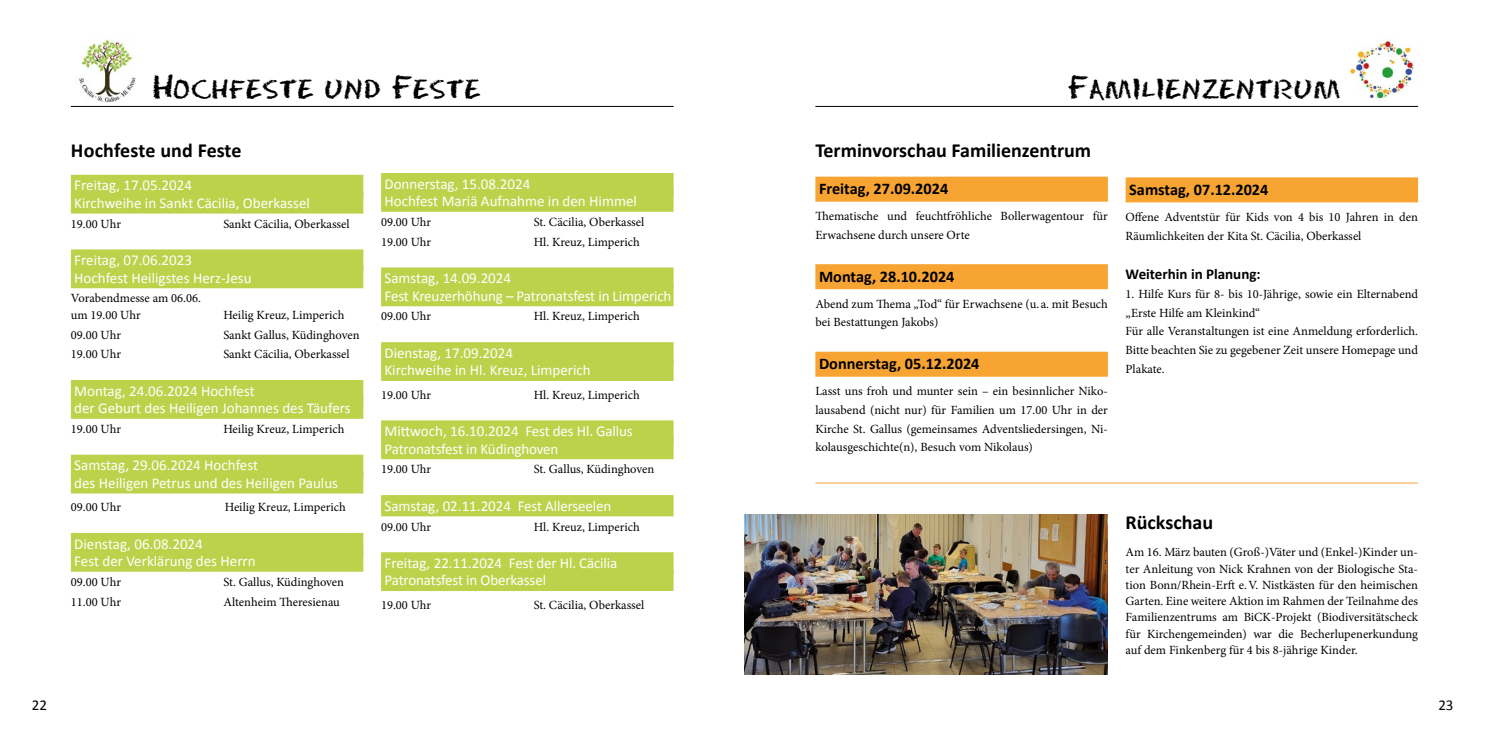
<style>
.page{position:relative;width:1489px;height:745px;background:#fff}
.page>*{position:absolute;margin:0;border:0;box-sizing:border-box;transform-origin:0 0}
.t1{font:27.5px "Chalk Dust Regular SWFTE";letter-spacing:.03em;color:#000}
.t2{font:700 20px "Calibri";color:#000}
.t3{font:700 16.25px "Calibri";color:#000}
.t4{font:15px/17.5px "Calibri";color:#fff}
.t5{font:700 15px "Calibri";color:#000}
.t6{font:15px "Calibri";color:#000}
.t7{font:12.5px/18.8px "Minion Pro";color:#000}
</style>
<div class="page">
<hr style="left:71px;top:106px;width:602px;height:1px;background:#000">
<hr style="left:815px;top:106px;width:602px;height:1px;background:#000">
<img style="left:79px;top:39px;width:57px;height:64px">
<img style="left:1349px;top:41px;width:65px;height:58px">
<div style="left:71px;top:175px;width:292px;height:21px;background:#bdd24b"></div>
<div style="left:71px;top:192px;width:292px;height:21px;background:#bdd24b"></div>
<div style="left:71px;top:249px;width:292px;height:21px;background:#bdd24b"></div>
<div style="left:71px;top:267px;width:292px;height:21px;background:#bdd24b"></div>
<div style="left:71px;top:380px;width:292px;height:21px;background:#bdd24b"></div>
<div style="left:71px;top:397px;width:292px;height:21px;background:#bdd24b"></div>
<div style="left:71px;top:454px;width:292px;height:21px;background:#bdd24b"></div>
<div style="left:71px;top:472px;width:292px;height:21px;background:#bdd24b"></div>
<div style="left:71px;top:532px;width:292px;height:22px;background:#bdd24b"></div>
<div style="left:71px;top:550px;width:292px;height:21px;background:#bdd24b"></div>
<div style="left:381px;top:173px;width:292px;height:21px;background:#bdd24b"></div>
<div style="left:381px;top:190px;width:292px;height:22px;background:#bdd24b"></div>
<div style="left:381px;top:267px;width:292px;height:21px;background:#bdd24b"></div>
<div style="left:381px;top:285px;width:292px;height:21px;background:#bdd24b"></div>
<div style="left:381px;top:342px;width:292px;height:21px;background:#bdd24b"></div>
<div style="left:381px;top:359px;width:292px;height:22px;background:#bdd24b"></div>
<div style="left:381px;top:420px;width:292px;height:21px;background:#bdd24b"></div>
<div style="left:381px;top:437px;width:292px;height:22px;background:#bdd24b"></div>
<div style="left:381px;top:494px;width:292px;height:22px;background:#bdd24b"></div>
<div style="left:381px;top:552px;width:292px;height:21px;background:#bdd24b"></div>
<div style="left:381px;top:569px;width:292px;height:21px;background:#bdd24b"></div>
<div style="left:815px;top:176px;width:292px;height:25px;background:#f7a433"></div>
<div style="left:815px;top:264px;width:292px;height:25px;background:#f7a433"></div>
<div style="left:815px;top:351px;width:292px;height:25px;background:#f7a433"></div>
<img style="left:744px;top:514px;width:363px;height:159px">
<hr style="left:815px;top:482px;width:602px;height:1px;background:#f7a433">
<div style="left:1125px;top:177px;width:292px;height:25px;background:#f7a433"></div>
<h1 class="t1" style="left:152px;top:69px;width:329px">Hochfeste und Feste</h1>
<h2 class="t2" style="left:71px;top:137px;width:172px">Hochfeste und Feste</h2>
<p class="t4" style="left:74px;top:177px;width:237px">Freitag, 17.05.2024<br>Kirchweihe in Sankt Cäcilia, Oberkassel</p>
<p class="t7" style="left:71px;top:214px;width:52px">19.00 Uhr</p>
<p class="t7" style="left:223px;top:214px;width:128px">Sankt Cäcilia, Oberkassel</p>
<p class="t4" style="left:74px;top:251px;width:179px">Freitag, 07.06.2023<br>Hochfest Heiligstes Herz-Jesu</p>
<p class="t7" style="left:71px;top:290px;width:131px;line-height:16.2px">Vorabendmesse am 06.06. um 19.00 Uhr</p>
<p class="t7" style="left:223px;top:305px;width:122px">Heilig Kreuz, Limperich</p>
<p class="t7" style="left:71px;top:325px;width:52px">09.00 Uhr</p>
<p class="t7" style="left:223px;top:325px;width:138px">Sankt Gallus, Küdinghoven</p>
<p class="t7" style="left:71px;top:345px;width:52px">19.00 Uhr</p>
<p class="t7" style="left:223px;top:345px;width:128px">Sankt Cäcilia, Oberkassel</p>
<p class="t4" style="left:74px;top:382px;width:278px">Montag, 24.06.2024 Hochfest<br>der Geburt des Heiligen Johannes des Täufers</p>
<p class="t7" style="left:71px;top:419px;width:52px">19.00 Uhr</p>
<p class="t7" style="left:223px;top:419px;width:122px">Heilig Kreuz, Limperich</p>
<p class="t4" style="left:74px;top:456px;width:265px">Samstag, 29.06.2024 Hochfest<br>des Heiligen Petrus und des Heiligen Paulus</p>
<p class="t7" style="left:71px;top:497px;width:52px">09.00 Uhr</p>
<p class="t7" style="left:225px;top:497px;width:122px">Heilig Kreuz, Limperich</p>
<p class="t4" style="left:74px;top:534px;width:183px">Dienstag, 06.08.2024<br>Fest der Verklärung des Herrn</p>
<p class="t7" style="left:71px;top:572px;width:52px">09.00 Uhr</p>
<p class="t7" style="left:223px;top:572px;width:122px">St. Gallus, Küdinghoven</p>
<p class="t7" style="left:71px;top:592px;width:52px">11.00 Uhr</p>
<p class="t7" style="left:223px;top:592px;width:118px">Altenheim Theresienau</p>
<p class="t4" style="left:384px;top:175px;width:254px">Donnerstag, 15.08.2024<br>Hochfest Mariä Aufnahme in den Himmel</p>
<p class="t7" style="left:381px;top:212px;width:52px">09.00 Uhr</p>
<p class="t7" style="left:533px;top:212px;width:112px">St. Cäcilia, Oberkassel</p>
<p class="t7" style="left:381px;top:232px;width:52px">19.00 Uhr</p>
<p class="t7" style="left:533px;top:232px;width:108px">Hl. Kreuz, Limperich</p>
<p class="t4" style="left:384px;top:269px;width:288px">Samstag, 14.09.2024<br>Fest Kreuzerhöhung – Patronatsfest in Limperich</p>
<p class="t7" style="left:381px;top:307px;width:52px">09.00 Uhr</p>
<p class="t7" style="left:533px;top:307px;width:108px">Hl. Kreuz, Limperich</p>
<p class="t4" style="left:384px;top:344px;width:208px">Dienstag, 17.09.2024<br>Kirchweihe in Hl. Kreuz, Limperich</p>
<p class="t7" style="left:381px;top:385px;width:52px">19.00 Uhr</p>
<p class="t7" style="left:533px;top:385px;width:108px">Hl. Kreuz, Limperich</p>
<p class="t4" style="left:384px;top:422px;width:250px">Mittwoch, 16.10.2024 Fest des Hl. Gallus<br>Patronatsfest in Küdinghoven</p>
<p class="t7" style="left:381px;top:459px;width:52px">19.00 Uhr</p>
<p class="t7" style="left:533px;top:459px;width:122px">St. Gallus, Küdinghoven</p>
<p class="t4" style="left:384px;top:496px;width:228px">Samstag, 02.11.2024 Fest Allerseelen</p>
<p class="t7" style="left:381px;top:517px;width:52px">09.00 Uhr</p>
<p class="t7" style="left:533px;top:517px;width:108px">Hl. Kreuz, Limperich</p>
<p class="t4" style="left:384px;top:554px;width:234px">Freitag, 22.11.2024 Fest der Hl. Cäcilia<br>Patronatsfest in Oberkassel</p>
<p class="t7" style="left:381px;top:595px;width:52px">19.00 Uhr</p>
<p class="t7" style="left:533px;top:595px;width:112px">St. Cäcilia, Oberkassel</p>
<h1 class="t1" style="left:1068px;top:69px;width:274px">Familienzentrum</h1>
<h2 class="t2" style="left:815px;top:137px;width:277px">Terminvorschau Familienzentrum</h2>
<h3 class="t3" style="left:819px;top:178px;width:131px">Freitag, 27.09.2024</h3>
<p class="t7" style="left:815px;top:206px;width:294px">Thematische und feuchtfröhliche Bollerwagentour für<br>Erwachsene durch unsere Orte</p>
<h3 class="t3" style="left:819px;top:266px;width:137px">Montag, 28.10.2024</h3>
<p class="t7" style="left:815px;top:294px;width:294px">Abend zum Thema „Tod“ für Erwachsene (u. a. mit Besuch bei Bestattungen Jakobs)</p>
<h3 class="t3" style="left:819px;top:353px;width:162px">Donnerstag, 05.12.2024</h3>
<p class="t7" style="left:815px;top:381px;width:294px;text-align:justify">Lasst uns froh und munter sein – ein besinnlicher Niko&shy;lausabend (nicht nur) für Familien um 17.00 Uhr in der Kirche St. Gallus (gemeinsames Adventsliedersingen, Ni&shy;kolausgeschichte(n), Besuch vom Nikolaus)</p>
<h3 class="t3" style="left:1129px;top:179px;width:141px">Samstag, 07.12.2024</h3>
<p class="t7" style="left:1125px;top:207px;width:294px">Offene Adventstür für Kids von 4 bis 10 Jahren in den<br>Räumlichkeiten der Kita St. Cäcilia, Oberkassel</p>
<p class="t5" style="left:1125px;top:264px;width:137px">Weiterhin in Planung:</p>
<p class="t7" style="left:1125px;top:284px;width:294px">1. Hilfe Kurs für 8- bis 10-Jährige, sowie ein Elternabend „Erste Hilfe am Kleinkind“<br>Für alle Veranstaltungen ist eine Anmeldung erforderlich.<br>Bitte beachten Sie zu gegebener Zeit unsere Homepage und Plakate.</p>
<h2 class="t2" style="left:1125px;top:509px;width:89px">Rückschau</h2>
<p class="t7" style="left:1125px;top:544px;width:294px;line-height:16.2px;text-align:justify">Am 16. März bauten (Groß-)Väter und (Enkel-)Kinder un&shy;ter Anleitung von Nick Krahnen von der Biologische Sta&shy;tion Bonn/Rhein-Erft e.V. Nistkästen für den heimischen Garten. Eine weitere Aktion im Rahmen der Teilnahme des Familienzentrums am BiCK-Projekt (Biodiversitätscheck für Kirchengemeinden) war die Becherlupenerkundung auf dem Finkenberg für 4 bis 8-jährige Kinder.</p>
<p class="t6" style="left:32px;top:695px;width:17px">22</p>
<p class="t6" style="left:1438px;top:695px;width:17px">23</p>
</div>
